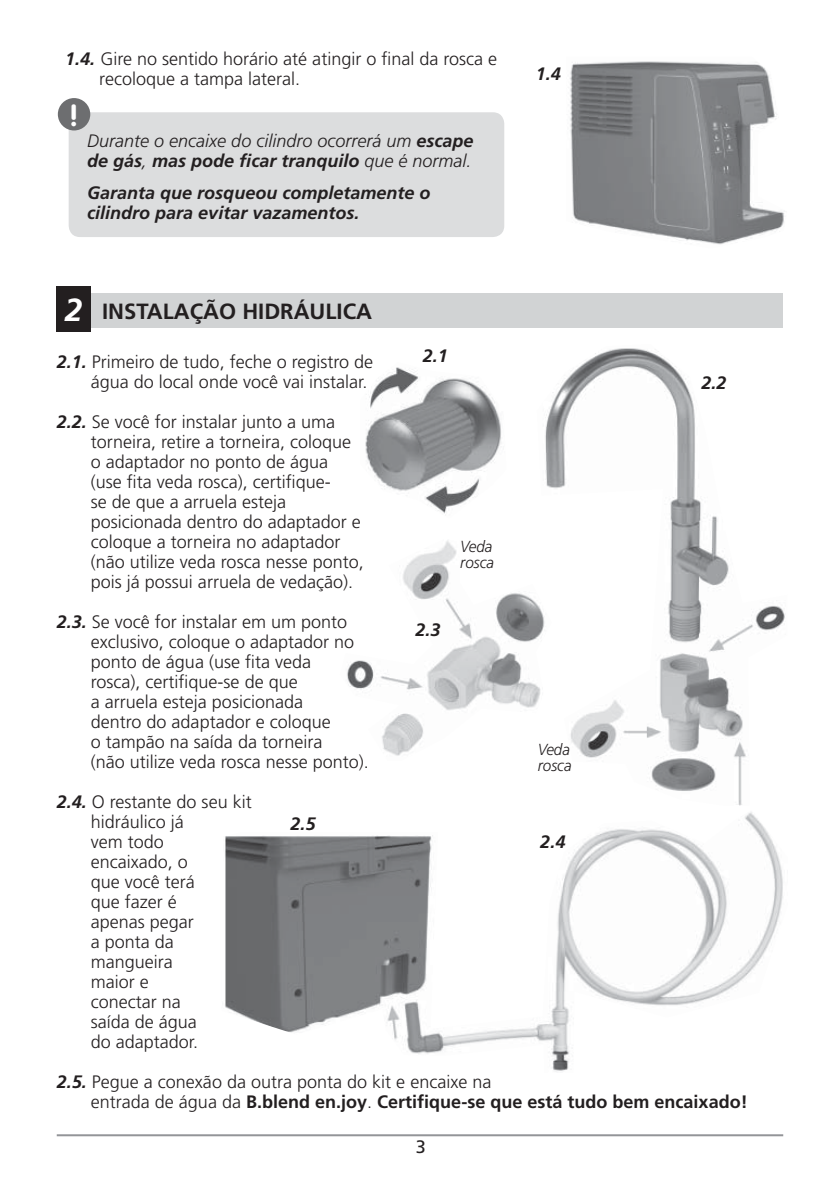
<style>
.page{position:relative;width:840px;height:1191px;background:#fff}
.page>*{position:absolute;margin:0;border:0;box-sizing:border-box;transform-origin:0 0}
.t1{font:italic 700 32px "Frutiger";color:#fff}
.t2{font:700 30px "VAG Rounded";color:#fff}
.t3{font:700 22px "Frutiger";color:#231f20}
.t4{font:300 18px/20px "Frutiger";color:#231f20}
.t5{font:italic 700 18px/20px "Frutiger";color:#231f20}
.t6{font:italic 300 18px/20px "Frutiger";color:#231f20}
.t7{font:18px "Frutiger";color:#231f20}
.t8{font:italic 300 16px/16px "Frutiger";color:#231f20;scale:.95 1}
.s1{font-weight:700;font-style:italic}
.s2{font-weight:700}
</style>
<div class="page">
<div style="left:88px;top:293px;width:694px;height:34px;background:#d1d3d4"></div>
<div style="left:57px;top:286px;width:34px;height:46px;background:#231f20"></div>
<img style="left:365px;top:367px;width:136px;height:147px">
<img style="left:545px;top:348px;width:240px;height:457px">
<img style="left:347px;top:540px;width:204px;height:221px">
<img style="left:225px;top:812px;width:558px;height:260px">
<img style="left:570px;top:61px;width:215px;height:184px">
<div style="left:69px;top:112px;width:435px;height:125px;background:#dcddde;border-radius:11px"></div>
<div style="left:58px;top:98px;width:32px;height:32px;background:#6d6e70;border-radius:50%"></div>
<hr style="left:57px;top:1134px;width:725px;height:2px;background:#939598">
<p class="t4" style="left:99px;top:50px;width:399px;text-indent:-34px"><span class="s1">1.4.</span> Gire no sentido horário até atingir o final da rosca e recoloque a tampa lateral.</p>
<h2 class="t2" style="left:69px;top:103px;width:12px">!</h2>
<p class="t6" style="left:87px;top:132px;width:388px">Durante o encaixe do cilindro ocorrerá um <span class="s2">escape de gás</span>, <span class="s2">mas pode ficar tranquilo</span> que é normal.</p>
<p class="t5" style="left:87px;top:184px;width:345px">Garanta que rosqueou completamente o cilindro para evitar vazamentos.</p>
<p class="t5" style="left:535px;top:65px;width:27px">1.4</p>
<h1 class="t1" style="left:65px;top:297px;width:19px">2</h1>
<p class="t3" style="left:102px;top:302px;width:271px">INSTALAÇÃO HIDRÁULICA</p>
<p class="t4" style="left:91px;top:353px;width:284px;text-indent:-34px"><span class="s1">2.1.</span> Primeiro de tudo, feche o registro de água do local onde você vai instalar.</p>
<p class="t4" style="left:91px;top:413px;width:274px;text-indent:-34px"><span class="s1">2.2.</span> Se você for instalar junto a uma torneira, retire a torneira, coloque o adaptador no ponto de água<br>(use fita veda rosca), certifique-<br>se de que a arruela esteja posicionada dentro do adaptador e coloque a torneira no adaptador (não utilize veda rosca nesse ponto, pois já possui arruela de vedação).</p>
<p class="t4" style="left:91px;top:613px;width:279px;text-indent:-34px"><span class="s1">2.3.</span> Se você for instalar em um ponto exclusivo, coloque o adaptador no ponto de água (use fita veda<br>rosca), certifique-se de que<br>a arruela esteja posicionada<br>dentro do adaptador e coloque<br>o tampão na saída da torneira<br>(não utilize veda rosca nesse ponto).</p>
<p class="t4" style="left:91px;top:793px;width:162px;text-indent:-34px"><span class="s1">2.4.</span> O restante do seu kit hidráulico já<br>vem todo<br>encaixado, o<br>que você terá<br>que fazer é<br>apenas pegar<br>a ponta da mangueira<br>maior e<br>conectar na<br>saída de água<br>do adaptador.</p>
<p class="t4" style="left:91px;top:1073px;width:658px;text-indent:-34px"><span class="s1">2.5.</span> Pegue a conexão da outra ponta do kit e encaixe na<br>entrada de água da <span class="s2">B.blend en.joy</span>. <span class="s2">Certifique-se que está tudo bem encaixado!</span></p>
<p class="t5" style="left:422px;top:347px;width:27px">2.1</p>
<p class="t5" style="left:701px;top:374px;width:27px">2.2</p>
<p class="t8" style="left:460px;top:540px;width:37px">Veda rosca</p>
<p class="t5" style="left:415px;top:621px;width:27px">2.3</p>
<p class="t8" style="left:537px;top:742px;width:37px">Veda rosca</p>
<p class="t5" style="left:290px;top:815px;width:27px">2.5</p>
<p class="t5" style="left:540px;top:833px;width:27px">2.4</p>
<p class="t7" style="left:415px;top:1140px;width:12px">3</p>
</div>
